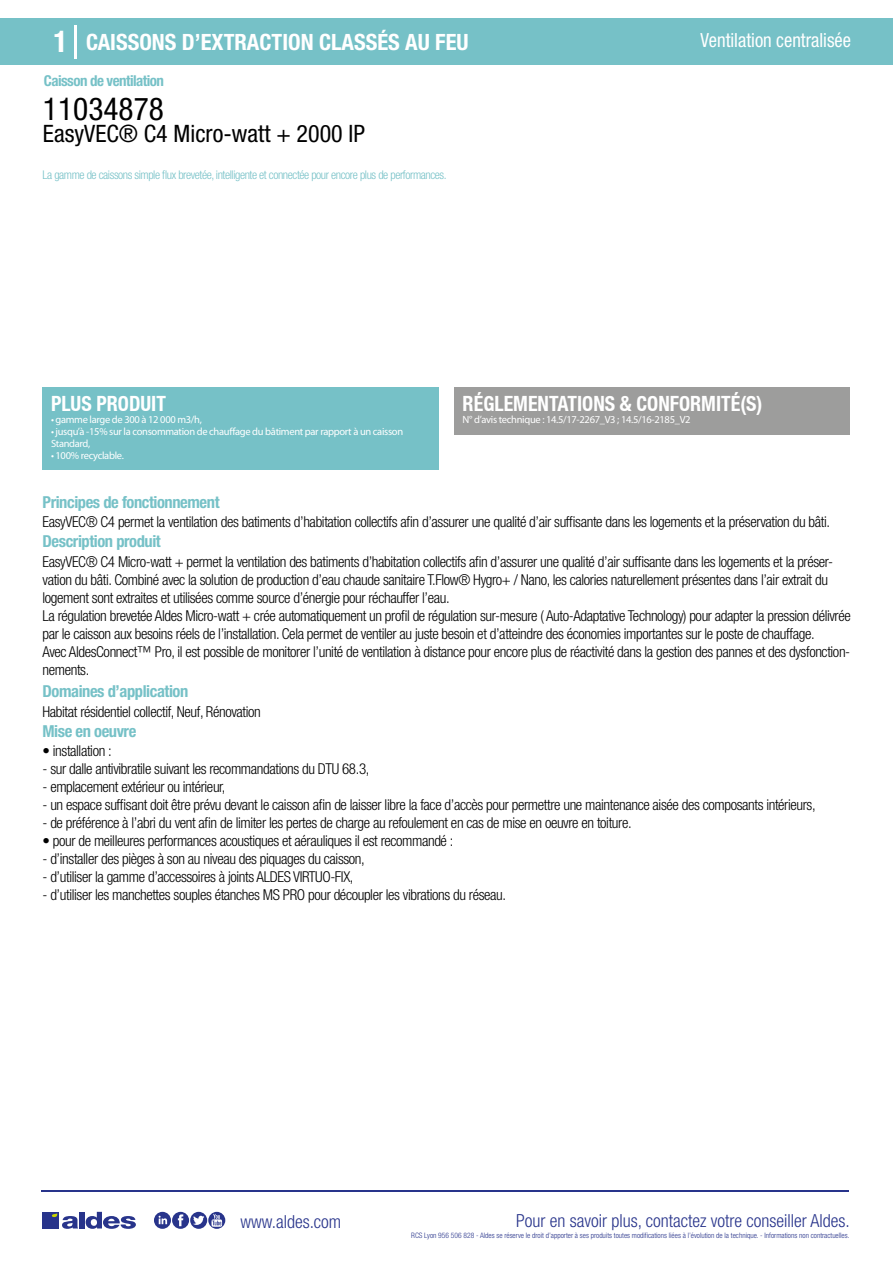
<style>
.page{position:relative;width:893px;height:1263px;background:#fff}
.page>*{position:absolute;margin:0;border:0;box-sizing:border-box;transform-origin:0 0}
.t1{font:condensed 31.5px "Helvetica Neue LT Std";color:#000}
.t2{font:condensed 24px "Helvetica Neue LT Std";color:#000}
.t3{font:700 condensed 22.5px "Helvetica Neue LT Std";color:#fff}
.t4{font:700 condensed 21px "Helvetica Neue";color:#fff;scale:.95 1}
.t5{font:condensed 19.5px "Helvetica Neue LT Std";color:#fff;scale:.95 1}
.t6{font:300 condensed 18px "Helvetica Neue";color:#28348b}
.t7{font:700 condensed 16.5px "Helvetica Neue LT Std";letter-spacing:-.025em;color:#76c1c7}
.t8{font:300 condensed 15px/18px "Helvetica Neue LT Std";letter-spacing:-.025em;color:#000}
.t9{font:700 condensed 15px "Helvetica Neue LT Std";letter-spacing:-.035em;color:#76c1c7}
.t10{font:300 condensed 12px "Helvetica Neue LT Std";letter-spacing:-.035em;color:#76c1c7}
.t11{font:10.5px/12px "Myriad Pro";letter-spacing:-.03em;color:#fff}
.t12{font:300 condensed 7.5px "Helvetica Neue";color:#28348b}
.s1{font-size:30px}
</style>
<div class="page">
<div style="left:0;top:18px;width:893px;height:46px;background:#76c1c7"></div>
<div style="left:454px;top:387px;width:396px;height:48px;background:#9d9d9c"></div>
<div style="left:43px;top:387px;width:396px;height:83px;background:#76c1c7"></div>
<hr style="left:74px;top:25px;width:2px;height:33px;background:#fff">
<hr style="left:41px;top:1190px;width:808px;height:1px;background:#28348b">
<svg style="left:154px;top:1212px;width:71px;height:17px"></svg>
<div style="left:42px;top:1212px;width:17px;height:16px;background:#28348b"></div>
<div style="left:79px;top:1212px;width:5px;height:16px;background:#28348b"></div>
<svg style="left:86px;top:1212px;width:50px;height:17px"></svg>
<svg style="left:52px;top:1213px;width:26px;height:16px"></svg>
<h3 class="t3" style="left:54px;top:28px;width:417px"><span class="s1">1</span> CAISSONS D’EXTRACTION CLASSÉS AU FEU</h3>
<h3 class="t5" style="left:701px;top:29px;width:160px">Ventilation centralisée</h3>
<p class="t9" style="left:44px;top:71px;width:122px">Caisson de ventilation</p>
<h1 class="t1" style="left:43px;top:91px;width:122px">11034878</h1>
<h2 class="t2" style="left:43px;top:120px;width:323px">EasyVEC® C4 Micro-watt + 2000 IP</h2>
<p class="t10" style="left:43px;top:167px;width:406px">La gamme de caissons simple flux brevetée, intelligente et connectée pour encore plus de performances.</p>
<h3 class="t4" style="left:463px;top:391px;width:317px">RÉGLEMENTATIONS &amp; CONFORMITÉ(S)</h3>
<p class="t11" style="left:463px;top:413px;width:229px">N° d’avis technique : 14.5/17-2267_V3 ; 14.5/16-2185_V2</p>
<h3 class="t4" style="left:51px;top:391px;width:122px">PLUS PRODUIT</h3>
<p class="t11" style="left:51px;top:413px;width:152px">• gamme large de 300 à 12 000 m3/h,</p>
<p class="t11" style="left:51px;top:425px;width:354px">• jusqu’à -15% sur la consommation de chauffage du bâtiment par rapport à un caisson<br>Standard,</p>
<p class="t11" style="left:51px;top:449px;width:74px">• 100% recyclable.</p>
<p class="t7" style="left:43px;top:492px;width:179px">Principes de fonctionnement</p>
<p class="t7" style="left:43px;top:531px;width:120px">Description produit</p>
<p class="t8" style="left:43px;top:513px;width:789px">EasyVEC® C4 permet la ventilation des batiments d’habitation collectifs afin d’assurer une qualité d’air suffisante dans les logements et la préservation du bâti.</p>
<p class="t8" style="left:43px;top:552px;width:810px">EasyVEC® C4 Micro-watt + permet la ventilation des batiments d’habitation collectifs afin d’assurer une qualité d’air suffisante dans les logements et la préser&shy;vation du bâti. Combiné avec la solution de production d’eau chaude sanitaire T.Flow® Hygro+ / Nano, les calories naturellement présentes dans l’air extrait du logement sont extraites et utilisées comme source d’énergie pour réchauffer l’eau.<br>La régulation brevetée Aldes Micro-watt + crée automatiquement un profil de régulation sur-mesure ( Auto-Adaptative Technology) pour adapter la pression délivrée par le caisson aux besoins réels de l’installation. Cela permet de ventiler au juste besoin et d’atteindre des économies importantes sur le poste de chauffage.<br>Avec AldesConnect™ Pro, il est possible de monitorer l’unité de ventilation à distance pour encore plus de réactivité dans la gestion des pannes et des dysfonction&shy;nements.</p>
<p class="t8" style="left:43px;top:702px;width:220px">Habitat résidentiel collectif, Neuf, Rénovation</p>
<p class="t8" style="left:43px;top:742px;width:71px">• installation :</p>
<p class="t8" style="left:43px;top:760px;width:328px">- sur dalle antivibratile suivant les recommandations du DTU 68.3,</p>
<p class="t8" style="left:43px;top:778px;width:185px">- emplacement extérieur ou intérieur,</p>
<p class="t8" style="left:43px;top:796px;width:775px">- un espace suffisant doit être prévu devant le caisson afin de laisser libre la face d’accès pour permettre une maintenance aisée des composants intérieurs,</p>
<p class="t8" style="left:43px;top:814px;width:591px">- de préférence à l’abri du vent afin de limiter les pertes de charge au refoulement en cas de mise en oeuvre en toiture.</p>
<p class="t8" style="left:43px;top:832px;width:412px">• pour de meilleures performances acoustiques et aérauliques il est recommandé :</p>
<p class="t8" style="left:43px;top:850px;width:324px">- d’installer des pièges à son au niveau des piquages du caisson,</p>
<p class="t8" style="left:43px;top:868px;width:312px">- d’utiliser la gamme d’accessoires à joints ALDES VIRTUO-FIX,</p>
<p class="t8" style="left:43px;top:886px;width:465px">- d’utiliser les manchettes souples étanches MS PRO pour découpler les vibrations du réseau.</p>
<p class="t7" style="left:43px;top:681px;width:147px">Domaines d’application</p>
<p class="t7" style="left:43px;top:721px;width:95px">Mise en oeuvre</p>
<p class="t6" style="left:240px;top:1211px;width:102px">www.aldes.com</p>
<p class="t6" style="left:516px;top:1211px;width:335px">Pour en savoir plus, contactez votre conseiller Aldes.</p>
<p class="t12" style="left:411px;top:1230px;width:440px">RCS Lyon 956 506 828 - Aldes se réserve le droit d’apporter à ses produits toutes modifications liées à l’évolution de la technique. - Informations non contractuelles.</p>
</div>
